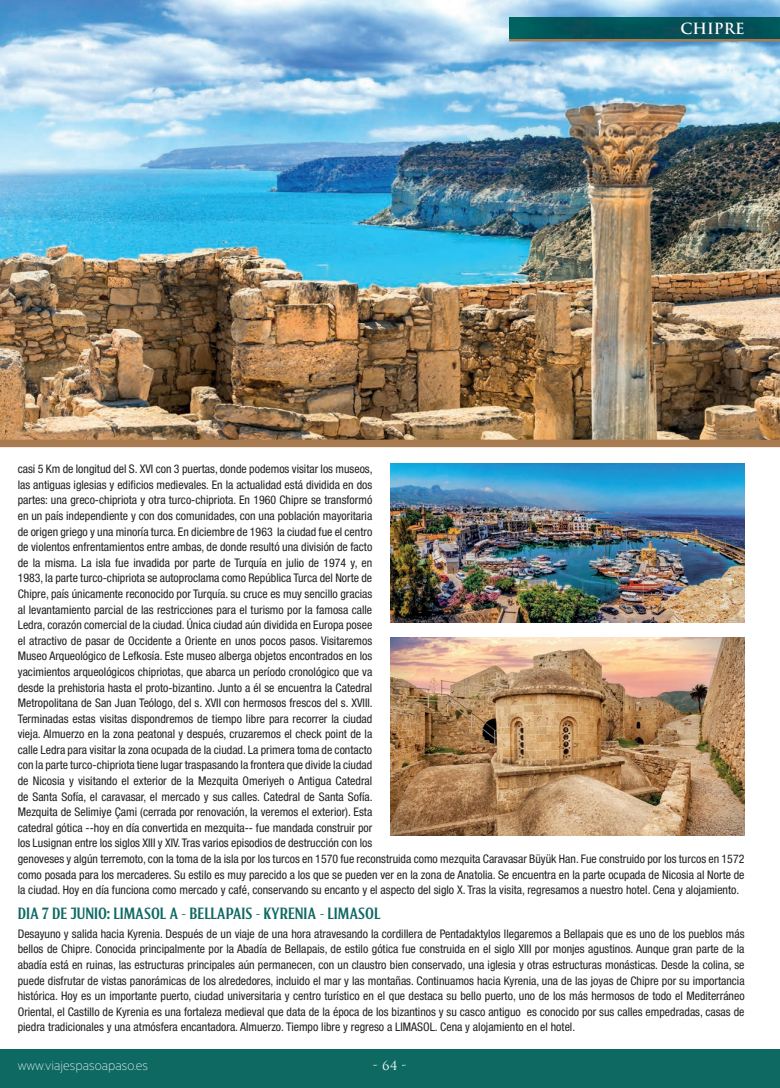
<style>
.page{position:relative;width:780px;height:1088px;background:#fff}
.page>*{position:absolute;margin:0;border:0;box-sizing:border-box;transform-origin:0 0}
.t1{font:16.25px "Schweppes";color:#0e6963}
.t2{font:100 15px "Metric";color:#fff}
.t3{font:700 15px "Trajan";color:#fff}
.t4{font:12.5px "Trajan";color:#fff}
.t5{font:condensed 11.88px/15.6px "Helvetica Neue";color:#231f20}
</style>
<div class="page">
<div style="left:0;top:1049px;width:780px;height:39px;background:#0e6963"></div>
<img style="left:0;top:0;width:780px;height:440px">
<img style="left:509px;top:18px;width:271px;height:21px">
<hr style="left:509px;top:39px;width:271px;height:2px;background:#a97b50">
<div style="left:0;top:440px;width:780px;height:7px;background:#a97b50"></div>
<img style="left:390px;top:464px;width:354px;height:158px">
<img style="left:390px;top:637px;width:354px;height:198px">
<p class="t3" style="left:680px;top:19px;width:65px">CHIPRE</p>
<p class="t5" style="left:18px;top:461px;width:728px">casi 5 Km de longitud del S. XVI con 3 puertas, donde podemos visitar los museos,<br>las antiguas iglesias y edificios medievales. En la actualidad está dividida en dos<br>partes: una greco-chipriota y otra turco-chipriota. En 1960 Chipre se transformó<br>en un país independiente y con dos comunidades, con una población mayoritaria<br>de origen griego y una minoría turca. En diciembre de 1963 la ciudad fue el centro<br>de violentos enfrentamientos entre ambas, de donde resultó una división de facto<br>de la misma. La isla fue invadida por parte de Turquía en julio de 1974 y, en<br>1983, la parte turco-chipriota se autoproclama como República Turca del Norte de<br>Chipre, país únicamente reconocido por Turquía. su cruce es muy sencillo gracias<br>al levantamiento parcial de las restricciones para el turismo por la famosa calle<br>Ledra, corazón comercial de la ciudad. Única ciudad aún dividida en Europa posee<br>el atractivo de pasar de Occidente a Oriente en unos pocos pasos. Visitaremos<br>Museo Arqueológico de Lefkosía. Este museo alberga objetos encontrados en los<br>yacimientos arqueológicos chipriotas, que abarca un período cronológico que va<br>desde la prehistoria hasta el proto-bizantino. Junto a él se encuentra la Catedral<br>Metropolitana de San Juan Teólogo, del s. XVII con hermosos frescos del s. XVIII.<br>Terminadas estas visitas dispondremos de tiempo libre para recorrer la ciudad<br>vieja. Almuerzo en la zona peatonal y después, cruzaremos el check point de la<br>calle Ledra para visitar la zona ocupada de la ciudad. La primera toma de contacto<br>con la parte turco-chipriota tiene lugar traspasando la frontera que divide la ciudad<br>de Nicosia y visitando el exterior de la Mezquita Omeriyeh o Antigua Catedral<br>de Santa Sofía, el caravasar, el mercado y sus calles. Catedral de Santa Sofía.<br>Mezquita de Selimiye Çami (cerrada por renovación, la veremos el exterior). Esta<br>catedral gótica --hoy en día convertida en mezquita-- fue mandada construir por<br>los Lusignan entre los siglos XIII y XIV. Tras varios episodios de destrucción con los<br>genoveses y algún terremoto, con la toma de la isla por los turcos en 1570 fue reconstruida como mezquita Caravasar Büyük Han. Fue construido por los turcos en 1572 como posada para los mercaderes. Su estilo es muy parecido a los que se pueden ver en la zona de Anatolia. Se encuentra en la parte ocupada de Nicosia al Norte de la ciudad. Hoy en día funciona como mercado y café, conservando su encanto y el aspecto del siglo X. Tras la visita, regresamos a nuestro hotel. Cena y alojamiento.</p>
<h1 class="t1" style="left:18px;top:901px;width:364px">DIA 7 DE JUNIO: LIMASOL A - BELLAPAIS - KYRENIA - LIMASOL</h1>
<p class="t5" style="left:18px;top:925px;width:728px;text-align:justify">Desayuno y salida hacia Kyrenia. Después de un viaje de una hora atravesando la cordillera de Pentadaktylos llegaremos a Bellapais que es uno de los pueblos más bellos de Chipre. Conocida principalmente por la Abadía de Bellapais, de estilo gótica fue construida en el siglo XIII por monjes agustinos. Aunque gran parte de la abadía está en ruinas, las estructuras principales aún permanecen, con un claustro bien conservado, una iglesia y otras estructuras monásticas. Desde la colina, se puede disfrutar de vistas panorámicas de los alrededores, incluido el mar y las montañas. Continuamos hacia Kyrenia, una de las joyas de Chipre por su importancia histórica. Hoy es un importante puerto, ciudad universitaria y centro turístico en el que destaca su bello puerto, uno de los más hermosos de todo el Mediterráneo Oriental, el Castillo de Kyrenia es una fortaleza medieval que data de la época de los bizantinos y su casco antiguo es conocido por sus calles empedradas, casas de piedra tradicionales y una atmósfera encantadora. Almuerzo. Tiempo libre y regreso a LIMASOL. Cena y alojamiento en el hotel.</p>
<p class="t2" style="left:18px;top:1057px;width:132px">www.viajespasoapaso.es</p>
<p class="t4" style="left:373px;top:1058px;width:35px">- 64 -</p>
</div>
